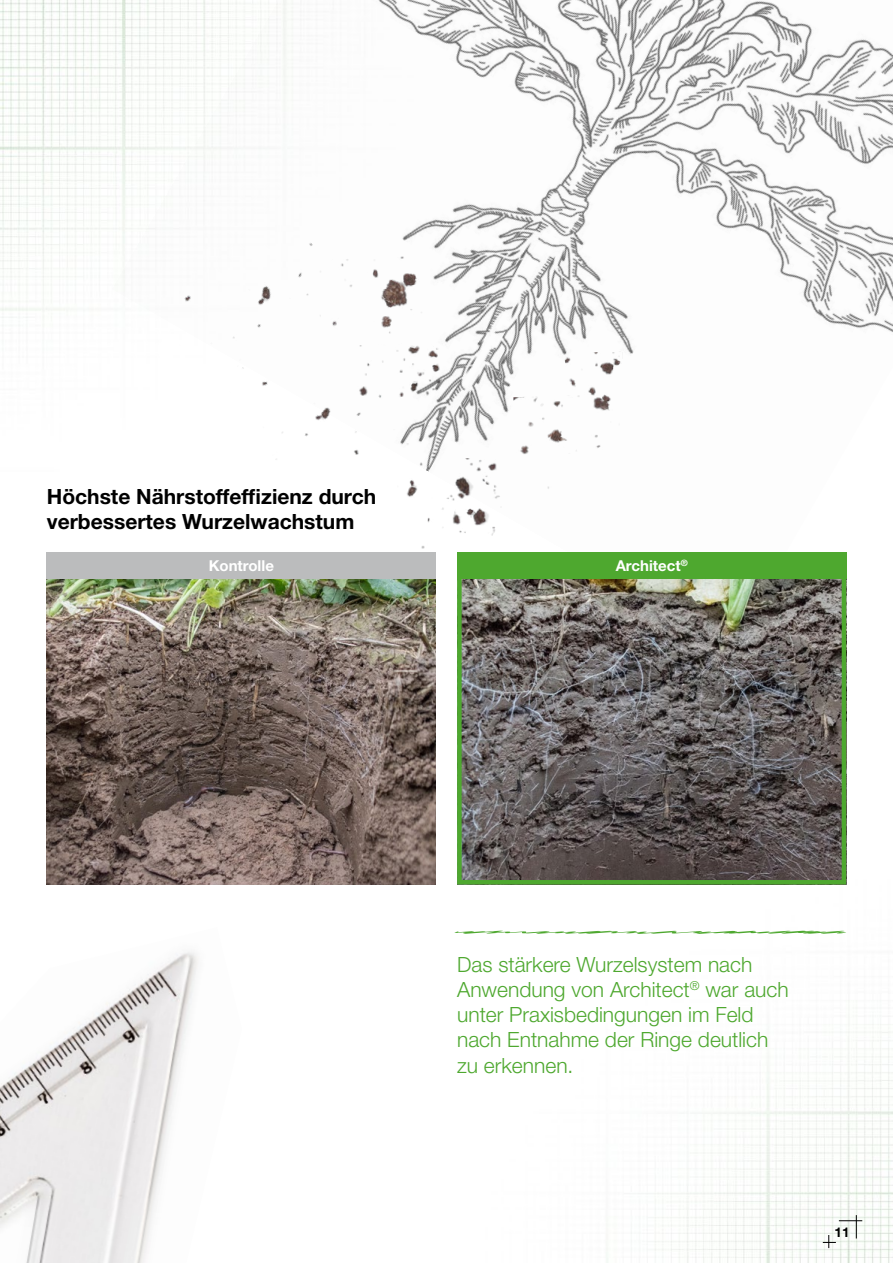
<style>
.page{position:relative;width:893px;height:1263px;background:#fff}
.page>*{position:absolute;margin:0;border:0;box-sizing:border-box;transform-origin:0 0}
.t1{font:300 21px/25.2px "Helvetica Neue LT Std";color:#4ea82f}
.t2{font:700 21px/25.2px "Helvetica Neue LT Std";color:#000}
.t3{font:700 15px "Helvetica Neue LT Std";color:#fff}
.t4{font:700 13.5px "Helvetica Neue LT Std";color:#000}
</style>
<div class="page">
<img style="left:0;top:0;width:893px;height:1263px">
<img style="left:0;top:927px;width:273px;height:336px">
<img style="left:112px;top:0;width:781px;height:647px">
<img style="left:513px;top:394px;width:93px;height:108px">
<img style="left:349px;top:256px;width:86px;height:85px">
<img style="left:452px;top:458px;width:52px;height:79px">
<img style="left:214px;top:324px;width:192px;height:162px">
<img style="left:340px;top:341px;width:112px;height:225px">
<img style="left:559px;top:351px;width:67px;height:113px">
<img style="left:144px;top:181px;width:205px;height:224px">
<img style="left:47px;top:579px;width:389px;height:305px">
<img style="left:462px;top:579px;width:379px;height:300px">
<div style="left:457px;top:553px;width:389px;height:331px;border:4px solid #4ea82f"></div>
<svg style="left:454px;top:931px;width:393px;height:3px"></svg>
<div style="left:47px;top:553px;width:389px;height:26px;background:#bbbcbd"></div>
<div style="left:457px;top:553px;width:389px;height:26px;background:#4ea82f"></div>
<svg style="left:823px;top:1215px;width:39px;height:33px"></svg>
<p class="t2" style="left:47px;top:483px;width:331px">Höchste Nährstoffeffizienz durch verbessertes Wurzelwachstum</p>
<p class="t3" style="left:209px;top:557px;width:67px">Kontrolle</p>
<p class="t3" style="left:616px;top:557px;width:73px">Architect<sup>®</sup></p>
<p class="t1" style="left:457px;top:951px;width:333px">Das stärkere Wurzelsystem nach<br>Anwendung von Architect<sup>®</sup> war auch unter Praxisbedingungen im Feld nach Entnahme der Ringe deutlich zu erkennen.</p>
<p class="t4" style="left:834px;top:1224px;width:17px">11</p>
</div>
